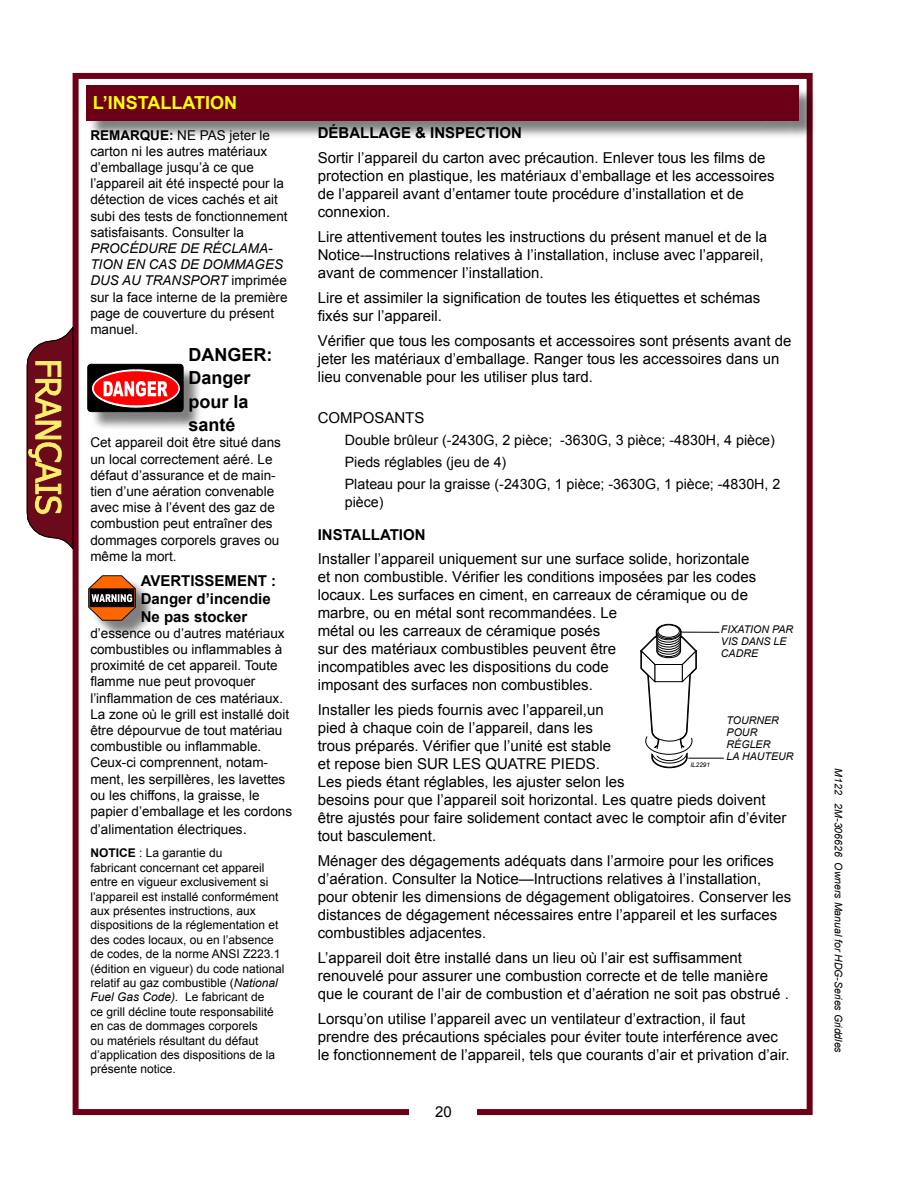
<style>
.page{position:relative;width:918px;height:1188px;background:#fff}
.page>*{position:absolute;margin:0;border:0;box-sizing:border-box;transform-origin:0 0}
.t1{font:700 18px/23.4px "Arial";color:#000}
.t2{font:700 18px "Arial";color:#ff0}
.t3{font:15px/18px "Arial";color:#000}
.t4{font:700 15px/18px "Arial";color:#000}
.t5{font:14.25px/22px "Arial";color:#000}
.t6{font:13.5px/16.2px "Arial";color:#000}
.t7{font:12px/14.4px "Arial";color:#000}
.t8{font:italic 10.65px/11.9px "Arial";color:#000}
.t9{font:italic 10.5px "Arial";color:#000}
.t10{font:italic 6.45px "Arial";color:#000}
.s1{font-weight:700}
.s2{font-style:italic}
.s3{font-size:15px}
</style>
<div class="page">
<div style="left:73px;top:73px;width:740px;height:1042px;border:6px solid #6b0017"></div>
<div style="left:88px;top:87px;width:730px;height:52px;background:#000;opacity:.5"></div>
<div style="left:86px;top:85px;width:713px;height:35px;background:#6b0017"></div>
<div style="left:410px;top:1102px;width:67px;height:21px;background:#fff"></div>
<div style="left:90px;top:366px;width:112px;height:65px;background:#000;opacity:.5"></div>
<svg style="left:88px;top:364px;width:95px;height:48px;background:#943737"></svg>
<div style="left:90px;top:578px;width:65px;height:61px;background:#000;opacity:.5"></div>
<svg style="left:88px;top:575px;width:48px;height:46px"></svg>
<svg style="left:640px;top:623px;width:58px;height:146px"></svg>
<hr style="left:682px;top:632px;width:37px;height:1px;background:#000">
<hr style="left:688px;top:758px;width:36px;height:1px;background:#000">
<svg style="left:26px;top:325px;width:48px;height:225px;background:#955649"></svg>
<p class="t2" style="left:93px;top:91px;width:146px">L’INSTALLATION</p>
<p class="t6" style="left:90px;top:127px;width:199px"><span class="s1">REMARQUE:</span> NE PAS jeter le carton ni les autres matériaux d’emballage jusqu’à ce que l’appareil ait été inspecté pour la détection de vices cachés et ait subi des tests de fonctionnement satisfaisants. Consulter la</p>
<p class="t6" style="left:90px;top:240px;width:199px"><span class="s2">PROCÉDURE DE RÉCLAMA-<br>TION EN CAS DE DOMMAGES<br>DUS AU TRANSPORT</span> imprimée sur la face interne de la première page de couverture du présent manuel.</p>
<p class="t1" style="left:188px;top:343px;width:85px">DANGER:<br>Danger pour la santé</p>
<p class="t6" style="left:90px;top:435px;width:192px">Cet appareil doit être situé dans un local correctement aéré. Le défaut d’assurance et de main&shy;tien d’une aération convenable avec mise à l’évent des gaz de combustion peut entraîner des dommages corporels graves ou même la mort.</p>
<p class="t4" style="left:141px;top:572px;width:137px">AVERTISSEMENT :<br>Danger d’incendie<br>Ne pas stocker</p>
<p class="t6" style="left:90px;top:625px;width:203px">d’essence ou d’autres matériaux combustibles ou inflammables à proximité de cet appareil. Toute flamme nue peut provoquer l’inflammation de ces matériaux.<br>La zone où le grill est installé doit être dépourvue de tout matériau combustible ou inflammable.<br>Ceux-ci comprennent, notam&shy;ment, les serpillères, les lavettes ou les chiffons, la graisse, le papier d’emballage et les cordons</p>
<p class="t6" style="left:90px;top:821px;width:158px">d’alimentation électriques<span class="s3">.</span></p>
<p class="t7" style="left:90px;top:846px;width:196px"><span class="s1">NOTICE</span> : La garantie du<br>fabricant concernant cet appareil entre en vigueur exclusivement si l’appareil est installé conformément aux présentes instructions, aux dispositions de la réglementation et des codes locaux, ou en l’absence de codes, de la norme ANSI Z223.1 (édition en vigueur) du code national relatif au gaz combustible (<span class="s2">National Fuel Gas Code).</span> Le fabricant de<br>ce grill décline toute responsabilité en cas de dommages corporels<br>ou matériels résultant du défaut d’application des dispositions de la présente notice.</p>
<p class="t4" style="left:318px;top:125px;width:206px">DÉBALLAGE &amp; INSPECTION</p>
<p class="t3" style="left:318px;top:149px;width:458px">Sortir l’appareil du carton avec précaution. Enlever tous les films de protection en plastique, les matériaux d’emballage et les accessoires de l’appareil avant d’entamer toute procédure d’installation et de connexion.</p>
<p class="t3" style="left:318px;top:228px;width:451px">Lire attentivement toutes les instructions du présent manuel et de la<br>Notice-–Instructions relatives à l’installation, incluse avec l’appareil, avant de commencer l’installation.</p>
<p class="t3" style="left:318px;top:289px;width:444px">Lire et assimiler la signification de toutes les étiquettes et schémas fixés sur l’appareil.</p>
<p class="t3" style="left:318px;top:332px;width:475px">Vérifier que tous les composants et accessoires sont présents avant de jeter les matériaux d’emballage. Ranger tous les accessoires dans un lieu convenable pour les utiliser plus tard.</p>
<p class="t3" style="left:318px;top:408px;width:108px">COMPOSANTS</p>
<p class="t5" style="left:345px;top:429px;width:437px">Double brûleur (-2430G, 2 pièce; -3630G, 3 pièce; -4830H, 4 pièce)<br>Pieds réglables (jeu de 4)<br>Plateau pour la graisse (-2430G, 1 pièce; -3630G, 1 pièce; -4830H, 2</p>
<p class="t5" style="left:345px;top:491px;width:40px">pièce)</p>
<p class="t4" style="left:318px;top:526px;width:109px">INSTALLATION</p>
<p class="t3" style="left:318px;top:550px;width:440px">Installer l’appareil uniquement sur une surface solide, horizontale et non combustible. Vérifier les conditions imposées par les codes locaux. Les surfaces en ciment, en carreaux de céramique ou de marbre, ou en métal sont recommandées. Le<br>métal ou les carreaux de céramique posés<br>sur des matériaux combustibles peuvent être<br>incompatibles avec les dispositions du code<br>imposant des surfaces non combustibles.</p>
<p class="t3" style="left:318px;top:701px;width:470px">Installer les pieds fournis avec l’appareil,un<br>pied à chaque coin de l’appareil, dans les<br>trous préparés. Vérifier que l’unité est stable<br>et repose bien SUR LES QUATRE PIEDS.<br>Les pieds étant réglables, les ajuster selon les<br>besoins pour que l’appareil soit horizontal. Les quatre pieds doivent être ajustés pour faire solidement contact avec le comptoir afin d’éviter tout basculement.</p>
<p class="t3" style="left:318px;top:852px;width:475px">Ménager des dégagements adéquats dans l’armoire pour les orifices d’aération. Consulter la Notice—Intructions relatives à l’installation, pour obtenir les dimensions de dégagement obligatoires. Conserver les distances de dégagement nécessaires entre l’appareil et les surfaces combustibles adjacentes.</p>
<p class="t3" style="left:318px;top:949px;width:473px">L’appareil doit être installé dans un lieu où l’air est suffisamment renouvelé pour assurer une combustion correcte et de telle manière que le courant de l’air de combustion et d’aération ne soit pas obstrué .</p>
<p class="t3" style="left:318px;top:1010px;width:473px">Lorsqu’on utilise l’appareil avec un ventilateur d’extraction, il faut prendre des précautions spéciales pour éviter toute interférence avec le fonctionnement de l’appareil, tels que courants d’air et privation d’air.</p>
<p class="t8" style="left:721px;top:624px;width:74px">FIXATION PAR<br>VIS DANS LE<br>CADRE</p>
<p class="t8" style="left:727px;top:714px;width:68px">TOURNER<br>POUR<br>RÉGLER<br>LA HAUTEUR</p>
<p class="t10" style="left:690px;top:760px;width:21px">IL2291</p>
<p class="t3" style="left:435px;top:1103px;width:18px">20</p>
<p class="t9" style="left:845px;top:768px;width:286px;rotate:90deg">M122 2M-306626 Owners Manual for HDG-Series Griddles</p>
</div>
